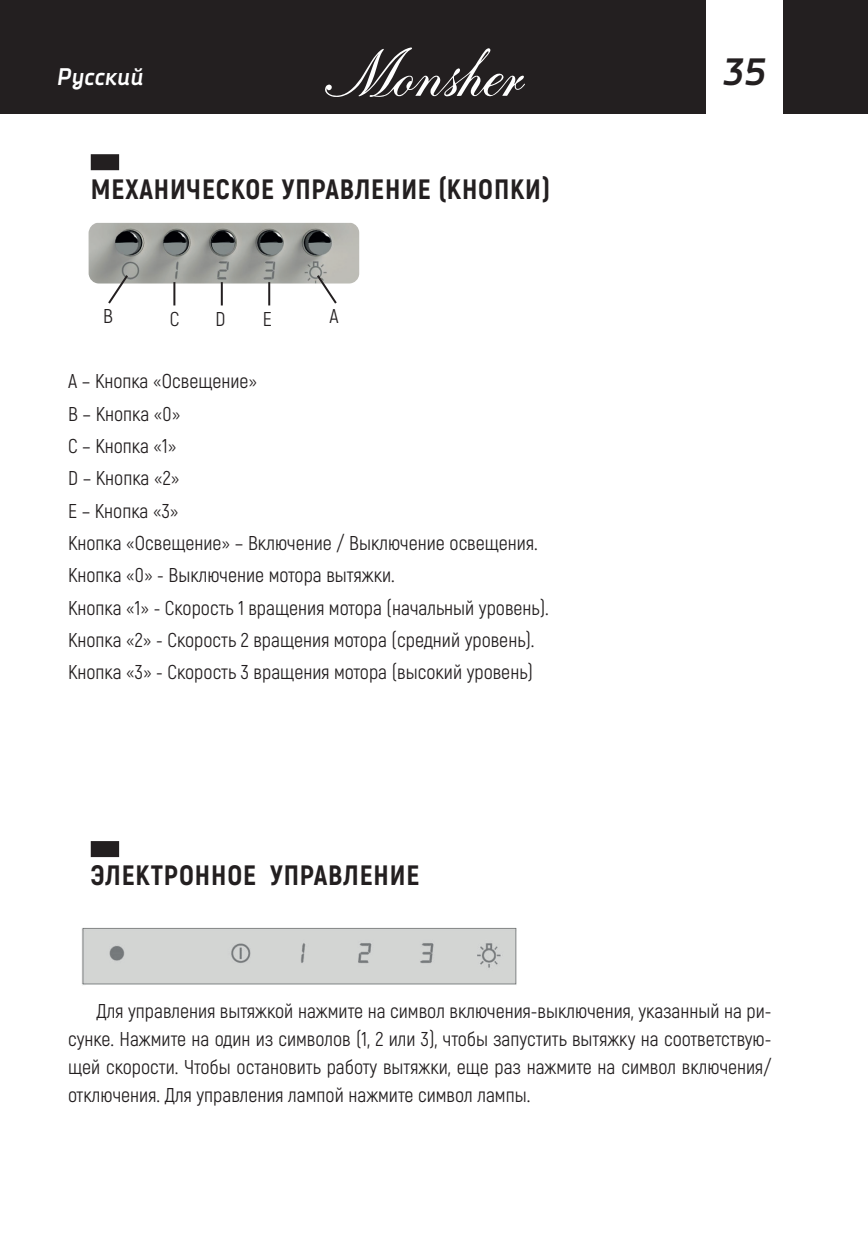
<style>
.page{position:relative;width:868px;height:1248px;background:#fff}
.page>*{position:absolute;margin:0;border:0;box-sizing:border-box;transform-origin:0 0}
.t1{font:italic 700 38px "Decima Nova Pro";color:#231f20}
.Заг_1{font:800 28px "Akrobat";letter-spacing:.03em;color:#231f20}
.t2{font:italic 700 24px "Decima Nova Pro";color:#fff}
.Основной_1{font:20px/28px "Akrobat";color:#231f20;text-align:justify}
</style>
<div class="page">
<div style="left:0;top:0;width:867px;height:113px;background:#231f20"></div>
<div style="left:706px;top:0;width:76px;height:119px;background:#fff"></div>
<svg style="left:325px;top:47px;width:200px;height:50px"></svg>
<div style="left:91px;top:154px;width:28px;height:16px;background:#231f20"></div>
<div style="left:91px;top:841px;width:28px;height:16px;background:#231f20"></div>
<img style="left:359px;top:232px;width:1px;height:41px">
<img style="left:89px;top:223px;width:270px;height:60px">
<svg style="left:106px;top:273px;width:24px;height:31px"></svg>
<svg style="left:315px;top:273px;width:23px;height:31px"></svg>
<hr style="left:173px;top:282px;width:2px;height:23px;background:#231f20">
<hr style="left:221px;top:282px;width:2px;height:23px;background:#231f20">
<hr style="left:268px;top:282px;width:2px;height:23px;background:#231f20">
<img style="left:81px;top:927px;width:436px;height:58px">
<p class="t2" style="left:57px;top:63px;width:88px">Русский</p>
<h1 class="t1" style="left:722px;top:50px;width:46px">35</h1>
<p class="Заг_1" style="left:91px;top:171px;width:461px">МЕХАНИЧЕСКОЕ УПРАВЛЕНИЕ (КНОПКИ)</p>
<p class="Основной_1" style="left:103px;top:302px;width:11px">B</p>
<p class="Основной_1" style="left:170px;top:305px;width:11px">C</p>
<p class="Основной_1" style="left:215px;top:305px;width:11px">D</p>
<p class="Основной_1" style="left:263px;top:305px;width:11px">E</p>
<p class="Основной_1" style="left:329px;top:302px;width:11px">A</p>
<p class="Основной_1" style="left:68px;top:367px;width:191px">А – Кнопка «Освещение»</p>
<p class="Основной_1" style="left:68px;top:399px;width:114px">В – Кнопка «0»</p>
<p class="Основной_1" style="left:68px;top:432px;width:110px">С – Кнопка «1»</p>
<p class="Основной_1" style="left:68px;top:464px;width:113px">D – Кнопка «2»</p>
<p class="Основной_1" style="left:68px;top:496px;width:112px">E – Кнопка «3»</p>
<p class="Основной_1" style="left:68px;top:529px;width:471px">Кнопка «Освещение» – Включение / Выключение освещения.</p>
<p class="Основной_1" style="left:68px;top:561px;width:328px">Кнопка «0» - Выключение мотора вытяжки.</p>
<p class="Основной_1" style="left:68px;top:593px;width:482px">Кнопка «1» - Скорость 1 вращения мотора (начальный уровень).</p>
<p class="Основной_1" style="left:68px;top:626px;width:468px">Кнопка «2» - Скорость 2 вращения мотора (средний уровень).</p>
<p class="Основной_1" style="left:68px;top:658px;width:466px">Кнопка «3» - Скорость 3 вращения мотора (высокий уровень)</p>
<p class="Заг_1" style="left:91px;top:857px;width:330px">ЭЛЕКТРОННОЕ УПРАВЛЕНИЕ</p>
<p class="Основной_1" style="left:68px;top:996px;width:704px;text-indent:28px">Для управления вытяжкой нажмите на символ включения-выключения, указанный на ри&shy;сунке. Нажмите на один из символов (1, 2 или 3), чтобы запустить вытяжку на соответствую&shy;щей скорости. Чтобы остановить работу вытяжки, еще раз нажмите на символ включения/ отключения. Для управления лампой нажмите символ лампы.</p>
</div>
